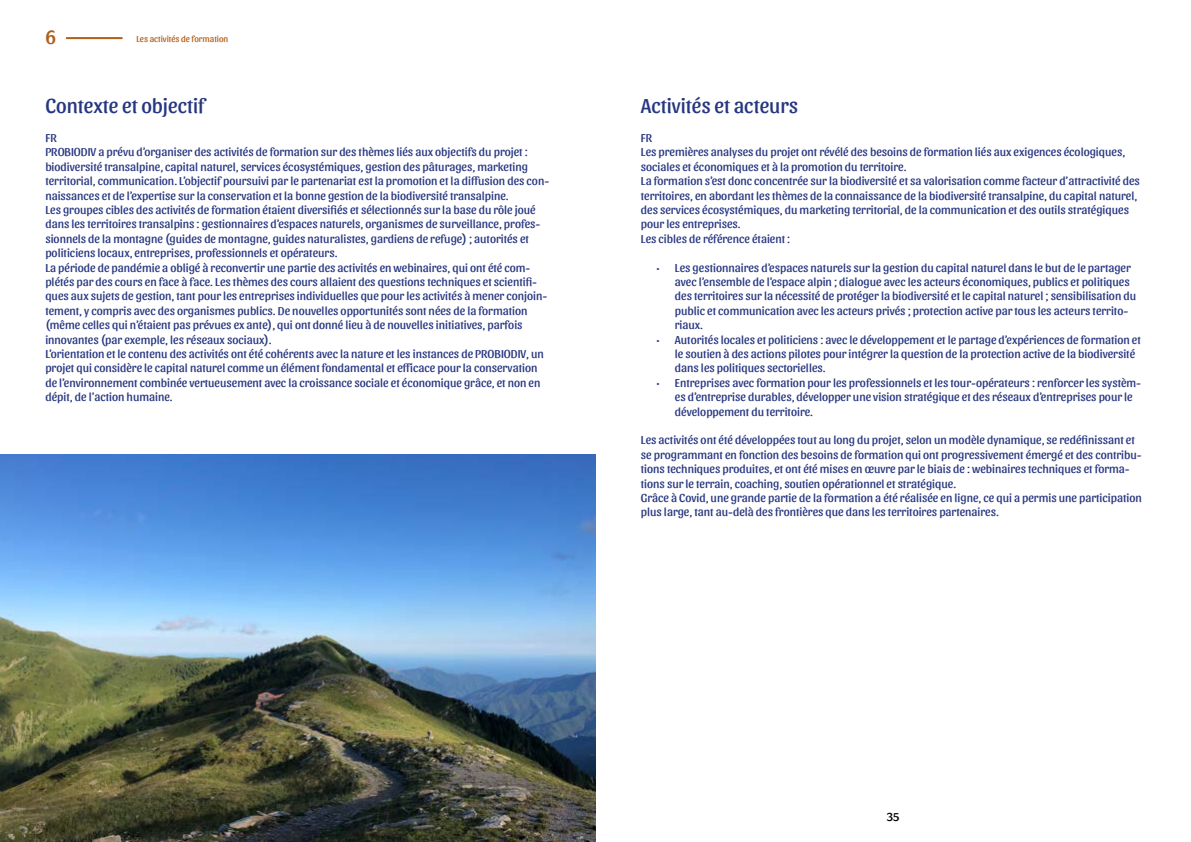
<style>
.page{position:relative;width:1191px;height:842px;background:#fff}
.page>*{position:absolute;margin:0;border:0;box-sizing:border-box;transform-origin:0 0}
.t1{font:21px "Sansita";color:#273680}
.t2{font:20px "Sansita";color:#b05f17}
.t3{font:12px/14.4px "Sansita";color:#273680}
.t4{font:12px "Sansita";color:#000}
.t5{font:9px "Sansita";color:#b05f17}
</style>
<div class="page">
<img style="left:0;top:454px;width:595px;height:388px">
<hr style="left:66px;top:37px;width:56px;height:2px;background:#b05f17">
<p class="t2" style="left:45px;top:25px;width:12px">6</p>
<p class="t5" style="left:136px;top:34px;width:93px">Les activités de formation</p>
<p class="t1" style="left:45px;top:93px;width:161px">Contexte et objectif</p>
<p class="t3" style="left:45px;top:131px;width:13px">FR</p>
<p class="t3" style="left:45px;top:145px;width:505px">PROBIODIV a prévu d’organiser des activités de formation sur des thèmes liés aux objectifs du projet : biodiversité transalpine, capital naturel, services écosystémiques, gestion des pâturages, marketing territorial, communication. L’objectif poursuivi par le partenariat est la promotion et la diffusion des con&shy;naissances et de l’expertise sur la conservation et la bonne gestion de la biodiversité transalpine.</p>
<p class="t3" style="left:45px;top:203px;width:497px">Les groupes cibles des activités de formation étaient diversifiés et sélectionnés sur la base du rôle joué dans les territoires transalpins : gestionnaires d’espaces naturels, organismes de surveillance, profes&shy;sionnels de la montagne (guides de montagne, guides naturalistes, gardiens de refuge) ; autorités et politiciens locaux, entreprises, professionnels et opérateurs.</p>
<p class="t3" style="left:45px;top:260px;width:503px">La période de pandémie a obligé à reconvertir une partie des activités en webinaires, qui ont été com&shy;plétés par des cours en face à face. Les thèmes des cours allaient des questions techniques et scientifi&shy;ques aux sujets de gestion, tant pour les entreprises individuelles que pour les activités à mener conjoin&shy;tement, y compris avec des organismes publics. De nouvelles opportunités sont nées de la formation (même celles qui n’étaient pas prévues ex ante), qui ont donné lieu à de nouvelles initiatives, parfois innovantes (par exemple, les réseaux sociaux).</p>
<p class="t3" style="left:45px;top:347px;width:500px">L’orientation et le contenu des activités ont été cohérents avec la nature et les instances de PROBIODIV, un projet qui considère le capital naturel comme un élément fondamental et efficace pour la conservation de l’environnement combinée vertueusement avec la croissance sociale et économique grâce, et non en dépit, de l’action humaine.</p>
<p class="t1" style="left:641px;top:93px;width:159px">Activités et acteurs</p>
<p class="t3" style="left:641px;top:131px;width:13px">FR</p>
<p class="t3" style="left:641px;top:145px;width:486px">Les premières analyses du projet ont révélé des besoins de formation liés aux exigences écologiques, sociales et économiques et à la promotion du territoire.</p>
<p class="t3" style="left:641px;top:174px;width:500px">La formation s’est donc concentrée sur la biodiversité et sa valorisation comme facteur d’attractivité des territoires, en abordant les thèmes de la connaissance de la biodiversité transalpine, du capital naturel, des services écosystémiques, du marketing territorial, de la communication et des outils stratégiques pour les entreprises.</p>
<p class="t3" style="left:641px;top:232px;width:151px">Les cibles de référence étaient :</p>
<p class="t3" style="left:675px;top:260px;width:463px;text-indent:-18px">• Les gestionnaires d’espaces naturels sur la gestion du capital naturel dans le but de le partager avec l’ensemble de l’espace alpin ; dialogue avec les acteurs économiques, publics et politiques des territoires sur la nécessité de protéger la biodiversité et le capital naturel ; sensibilisation du public et communication avec les acteurs privés ; protection active par tous les acteurs territo&shy;riaux.</p>
<p class="t3" style="left:675px;top:332px;width:467px;text-indent:-18px">• Autorités locales et politiciens : avec le développement et le partage d’expériences de formation et le soutien à des actions pilotes pour intégrer la question de la protection active de la biodiversité dans les politiques sectorielles.</p>
<p class="t3" style="left:675px;top:376px;width:468px;text-indent:-18px">• Entreprises avec formation pour les professionnels et les tour-opérateurs : renforcer les systèm&shy;es d’entreprise durables, développer une vision stratégique et des réseaux d’entreprises pour le développement du territoire.</p>
<p class="t3" style="left:641px;top:433px;width:502px">Les activités ont été développées tout au long du projet, selon un modèle dynamique, se redéfinissant et se programmant en fonction des besoins de formation qui ont progressivement émergé et des contribu&shy;tions techniques produites, et ont été mises en œuvre par le biais de : webinaires techniques et forma&shy;tions sur le terrain, coaching, soutien opérationnel et stratégique.</p>
<p class="t3" style="left:641px;top:491px;width:502px">Grâce à Covid, une grande partie de la formation a été réalisée en ligne, ce qui a permis une participation plus large, tant au-delà des frontières que dans les territoires partenaires.</p>
<p class="t4" style="left:886px;top:810px;width:14px">35</p>
</div>
